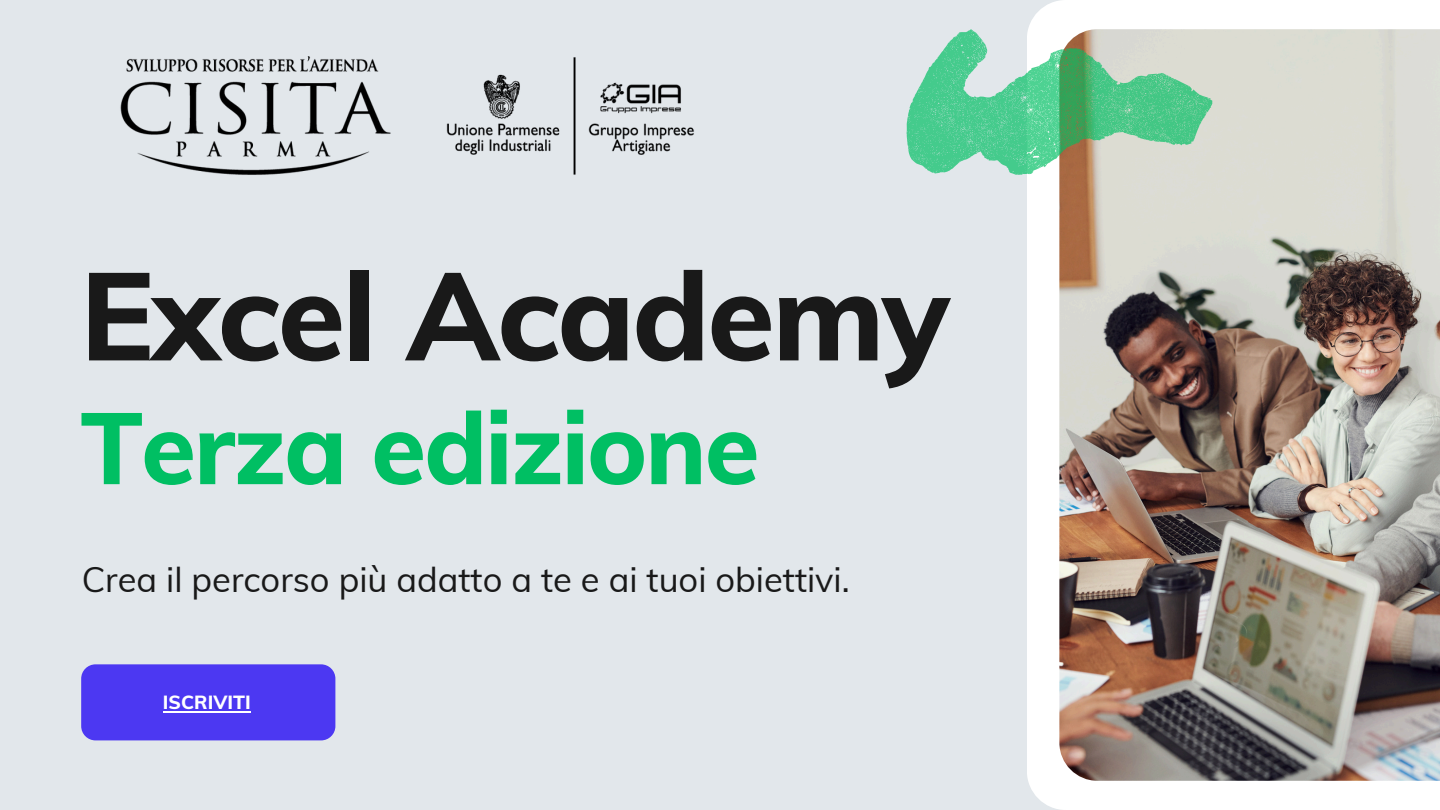
<style>
.page{position:relative;width:1440px;height:810px;background:#e2e7eb}
.page>*{position:absolute;margin:0;border:0;box-sizing:border-box;transform-origin:0 0}
.t1{font:800 123px "Muli";letter-spacing:-.02em;color:#191919}
.t2{font:800 100px "Muli";letter-spacing:-.02em;color:#00bf63}
.t3{font:34.5px "Muli";color:#191919}
.t4{font:800 19px "Muli";color:#fff}
</style>
<div class="page">
<div style="left:1027px;top:0;width:413px;height:809px;background:#fff"></div>
<img style="left:1059px;top:29px;width:381px;height:752px">
<div style="left:81px;top:664px;width:254px;height:76px;background:#4c38f2;border-radius:14px"></div>
<hr style="left:163px;top:711px;width:88px;height:1px;background:#fff">
<img style="left:120px;top:56px;width:574px;height:119px">
<svg style="left:906px;top:29px;width:307px;height:146px;background:#8ecfab"></svg>
<h1 class="t1" style="left:80px;top:237px;width:871px">Excel Academy</h1>
<h1 class="t2" style="left:80px;top:384px;width:681px">Terza edizione</h1>
<h2 class="t3" style="left:82px;top:558px;width:770px">Crea il percorso più adatto a te e ai tuoi obiettivi.</h2>
<p class="t4" style="left:163px;top:690px;width:89px">ISCRIVITI</p>
</div>
